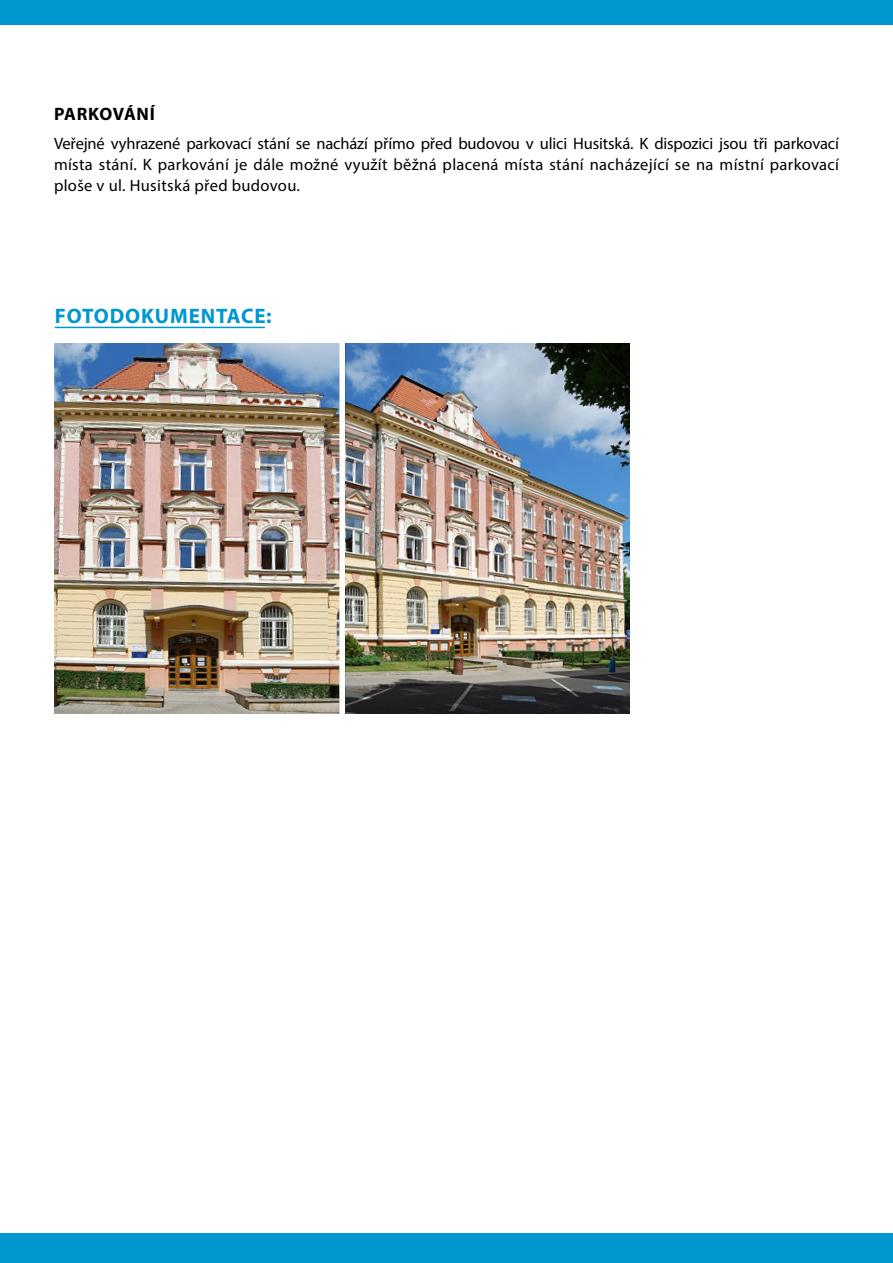
<style>
.page{position:relative;width:893px;height:1263px;background:#fff}
.page>*{position:absolute;margin:0;border:0;box-sizing:border-box;transform-origin:0 0}
.t1{font:700 21px "Myriad Pro";letter-spacing:.04em;color:#0097d0}
.t2{font:700 18px "Myriad Pro";letter-spacing:.035em;color:#000}
.t3{font:16.5px/21px "Myriad Pro";letter-spacing:.02em;color:#000;text-align:justify}
</style>
<div class="page">
<div style="left:0;top:1233px;width:893px;height:30px;background:#0097d0"></div>
<div style="left:0;top:0;width:893px;height:25px;background:#0097d0"></div>
<hr style="left:55px;top:327px;width:210px;height:1px;background:#0097d0">
<img style="left:54px;top:343px;width:576px;height:371px">
<p class="t2" style="left:54px;top:102px;width:102px">PARKOVÁNÍ</p>
<p class="t3" style="left:54px;top:133px;width:787px">Veřejné vyhrazené parkovací stání se nachází přímo před budovou v ulici Husitská. K dispozici jsou tři parkovací místa stání. K parkování je dále možné využít běžná placená místa stání nacházející se na místní parkovací ploše v ul. Husitská před budovou.</p>
<p class="t1" style="left:55px;top:302px;width:218px">FOTODOKUMENTACE:</p>
</div>
